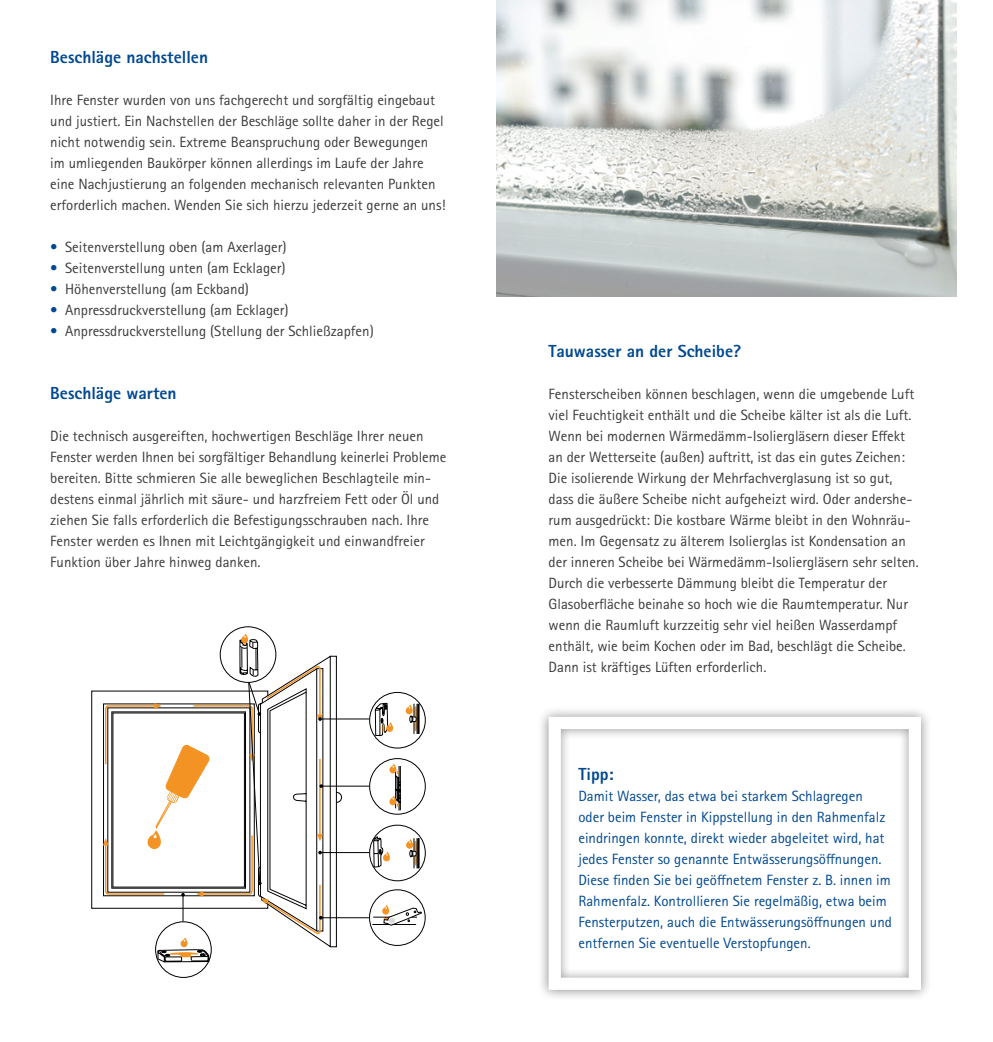
<style>
.page{position:relative;width:993px;height:1042px;background:#fff}
.page>*{position:absolute;margin:0;border:0;box-sizing:border-box;transform-origin:0 0}
.t1{font:800 17.5px "Rotis Sans Serif Std";color:#004890}
.t2{font:14.88px/21px "Rotis Sans Serif Std";color:#3b3b3a}
.t3{font:14.88px/21px "Rotis Sans Serif Std";color:#004890}
.s1{color:#004890}
.s2{font-weight:800}
.s3{font-family:"Rotis Sans Serif";font-weight:800;font-size:27.12px;color:#f39323}
</style>
<div class="page">
<svg style="left:91px;top:691px;width:12px;height:217px"></svg>
<svg style="left:103px;top:626px;width:323px;height:336px"></svg>
<div style="left:537px;top:706px;width:395px;height:295px;background:#000;opacity:.45"></div>
<img style="left:496px;top:0;width:461px;height:297px">
<p class="t1" style="left:50px;top:46px;width:159px">Beschläge nachstellen</p>
<p class="t2" style="left:50px;top:90px;width:397px">Ihre Fenster wurden von uns fachgerecht und sorgfältig eingebaut und justiert. Ein Nachstellen der Beschläge sollte daher in der Regel nicht notwendig sein. Extreme Beanspruchung oder Bewegungen im umliegenden Baukörper können allerdings im Laufe der Jahre eine Nachjustierung an folgenden mechanisch relevanten Punkten erforderlich machen. Wenden Sie sich hierzu jederzeit gerne an uns!</p>
<p class="t2" style="left:50px;top:237px;width:238px"><span class="s1">•</span> Seitenverstellung oben (am Axerlager)</p>
<p class="t2" style="left:50px;top:258px;width:237px"><span class="s1">•</span> Seitenverstellung unten (am Ecklager)</p>
<p class="t2" style="left:50px;top:279px;width:200px"><span class="s1">•</span> Höhenverstellung (am Eckband)</p>
<p class="t2" style="left:50px;top:300px;width:240px"><span class="s1">•</span> Anpressdruckverstellung (am Ecklager)</p>
<p class="t2" style="left:50px;top:321px;width:325px"><span class="s1">•</span> Anpressdruckverstellung (Stellung der Schließzapfen)</p>
<p class="t1" style="left:50px;top:382px;width:128px">Beschläge warten</p>
<p class="t2" style="left:50px;top:426px;width:397px">Die technisch ausgereiften, hochwertigen Beschläge Ihrer neuen Fenster werden Ihnen bei sorgfältiger Behandlung keinerlei Probleme bereiten. Bitte schmieren Sie alle beweglichen Beschlagteile min&shy;destens einmal jährlich mit säure- und harzfreiem Fett oder Öl und ziehen Sie falls erforderlich die Befestigungsschrauben nach. Ihre Fenster werden es Ihnen mit Leichtgängigkeit und einwandfreier Funktion über Jahre hinweg danken.</p>
<p class="t1" style="left:548px;top:340px;width:194px">Tauwasser an der Scheibe?</p>
<p class="t2" style="left:548px;top:384px;width:371px">Fensterscheiben können beschlagen, wenn die umgebende Luft viel Feuchtigkeit enthält und die Scheibe kälter ist als die Luft.<br>Wenn bei modernen Wärmedämm-Isoliergläsern dieser Effekt an der Wetterseite (außen) auftritt, ist das ein gutes Zeichen:<br>Die isolierende Wirkung der Mehrfachverglasung ist so gut, dass die äußere Scheibe nicht aufgeheizt wird. Oder andershe&shy;rum ausgedrückt: Die kostbare Wärme bleibt in den Wohnräu&shy;men. Im Gegensatz zu älterem Isolierglas ist Kondensation an der inneren Scheibe bei Wärmedämm-Isoliergläsern sehr selten.<br>Durch die verbesserte Dämmung bleibt die Temperatur der Glasoberfläche beinahe so hoch wie die Raumtemperatur. Nur wenn die Raumluft kurzzeitig sehr viel heißen Wasserdampf enthält, wie beim Kochen oder im Bad, beschlägt die Scheibe.<br>Dann ist kräftiges Lüften erforderlich.</p>
<p class="t2" style="left:555px;top:615px;width:332px;text-indent:42px"><span class="s2">Achtung:</span> Vermeiden Sie Zwisc nstellungen.<br><span class="s3">!</span> Diese können schnell Fehlfunktionen verursachen.</p>
<p class="t1" style="left:578px;top:763px;width:37px">Tipp:</p>
<p class="t3" style="left:578px;top:785px;width:315px">Damit Wasser, das etwa bei starkem Schlagregen oder beim Fenster in Kippstellung in den Rahmenfalz eindringen konnte, direkt wieder abgeleitet wird, hat jedes Fenster so genannte Entwässerungsöffnungen.<br>Diese finden Sie bei geöffnetem Fenster z. B. innen im Rahmenfalz. Kontrollieren Sie regelmäßig, etwa beim Fensterputzen, auch die Entwässerungsöffnungen und entfernen Sie eventuelle Verstopfungen.</p>
<p class="t1" style="left:580px;top:765px;width:37px">Tipp:</p>
<p class="t3" style="left:580px;top:788px;width:323px">Nur einwandfrei eingestellte Flügel gewährleisten opti&shy;male Schalldämmung und Dichtheit. Bei der Behebung eventueller Probleme und der Regulierung Ihrer Fenster und Balkontüren sind wir Ihnen natürlich immer gerne behilflich.</p>
</div>
